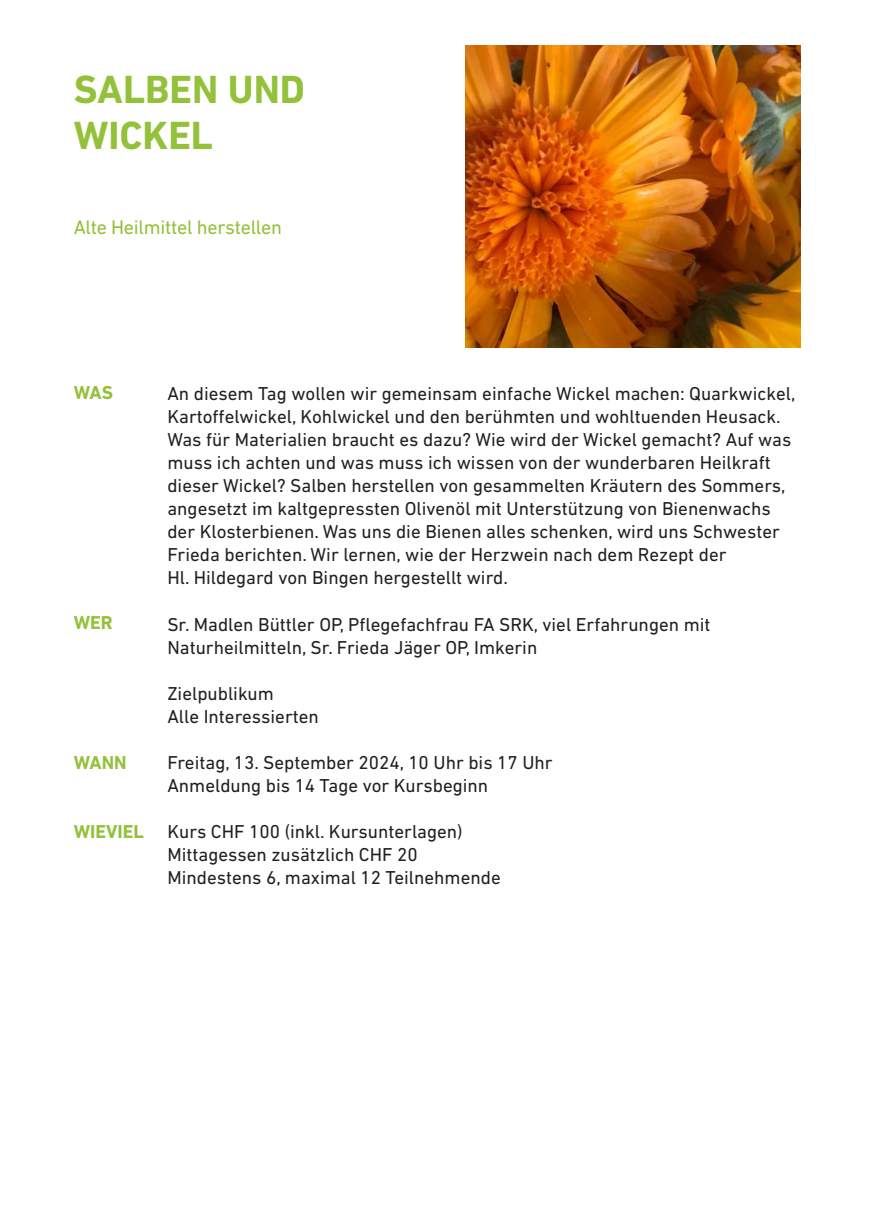
<style>
.page{position:relative;width:874px;height:1225px;background:#fff}
.page>*{position:absolute;margin:0;border:0;box-sizing:border-box;transform-origin:0 0}
.Headline_Flyer{font:700 40px/46px "DIN Next LT Pro";color:#93c139}
.Subline{font:20px "DIN Next LT Pro";letter-spacing:-.015em;color:#93c139}
.Fliesstext_Flyer{font:19px/23px "DIN Next LT Pro";color:#231f20}
.W-Fragen{font:700 19px "DIN Next LT Pro";color:#93c139}
</style>
<div class="page">
<img style="left:465px;top:45px;width:334px;height:303px">
<p class="Headline_Flyer" style="left:74px;top:67px;width:233px">SALBEN UND<br>WICKEL</p>
<p class="Subline" style="left:74px;top:215px;width:209px">Alte Heilmittel herstellen</p>
<p class="W-Fragen" style="left:74px;top:381px;width:41px">WAS</p>
<p class="W-Fragen" style="left:74px;top:611px;width:41px">WER</p>
<p class="W-Fragen" style="left:74px;top:751px;width:54px">WANN</p>
<p class="W-Fragen" style="left:74px;top:820px;width:72px">WIEVIEL</p>
<p class="Fliesstext_Flyer" style="left:167px;top:382px;width:629px">An diesem Tag wollen wir gemeinsam einfache Wickel machen: Quarkwickel,<br>Kartoffelwickel, Kohlwickel und den berühmten und wohltuenden Heusack.</p>
<p class="Fliesstext_Flyer" style="left:167px;top:428px;width:625px">Was für Materialien braucht es dazu? Wie wird der Wickel gemacht? Auf was muss ich achten und was muss ich wissen von der wunderbaren Heilkraft dieser Wickel? Salben herstellen von gesammelten Kräutern des Sommers, angesetzt im kaltgepressten Olivenöl mit Unterstützung von Bienenwachs der Klosterbienen. Was uns die Bienen alles schenken, wird uns Schwester Frieda berichten. Wir lernen, wie der Herzwein nach dem Rezept der</p>
<p class="Fliesstext_Flyer" style="left:167px;top:566px;width:342px">Hl. Hildegard von Bingen hergestellt wird.</p>
<p class="Fliesstext_Flyer" style="left:167px;top:612px;width:544px">Sr. Madlen Büttler OP, Pflegefachfrau FA SRK, viel Erfahrungen mit<br>Naturheilmitteln, Sr. Frieda Jäger OP, Imkerin</p>
<p class="Fliesstext_Flyer" style="left:167px;top:681px;width:108px">Zielpublikum</p>
<p class="Fliesstext_Flyer" style="left:167px;top:704px;width:153px">Alle Interessierten</p>
<p class="Fliesstext_Flyer" style="left:167px;top:750px;width:386px">Freitag, 13. September 2024, 10 Uhr bis 17 Uhr</p>
<p class="Fliesstext_Flyer" style="left:167px;top:773px;width:322px">Anmeldung bis 14 Tage vor Kursbeginn</p>
<p class="Fliesstext_Flyer" style="left:167px;top:819px;width:297px">Kurs CHF 100 (inkl. Kursunterlagen)</p>
<p class="Fliesstext_Flyer" style="left:167px;top:842px;width:252px">Mittagessen zusätzlich CHF 20</p>
<p class="Fliesstext_Flyer" style="left:167px;top:865px;width:334px">Mindestens 6, maximal 12 Teilnehmende</p>
</div>
